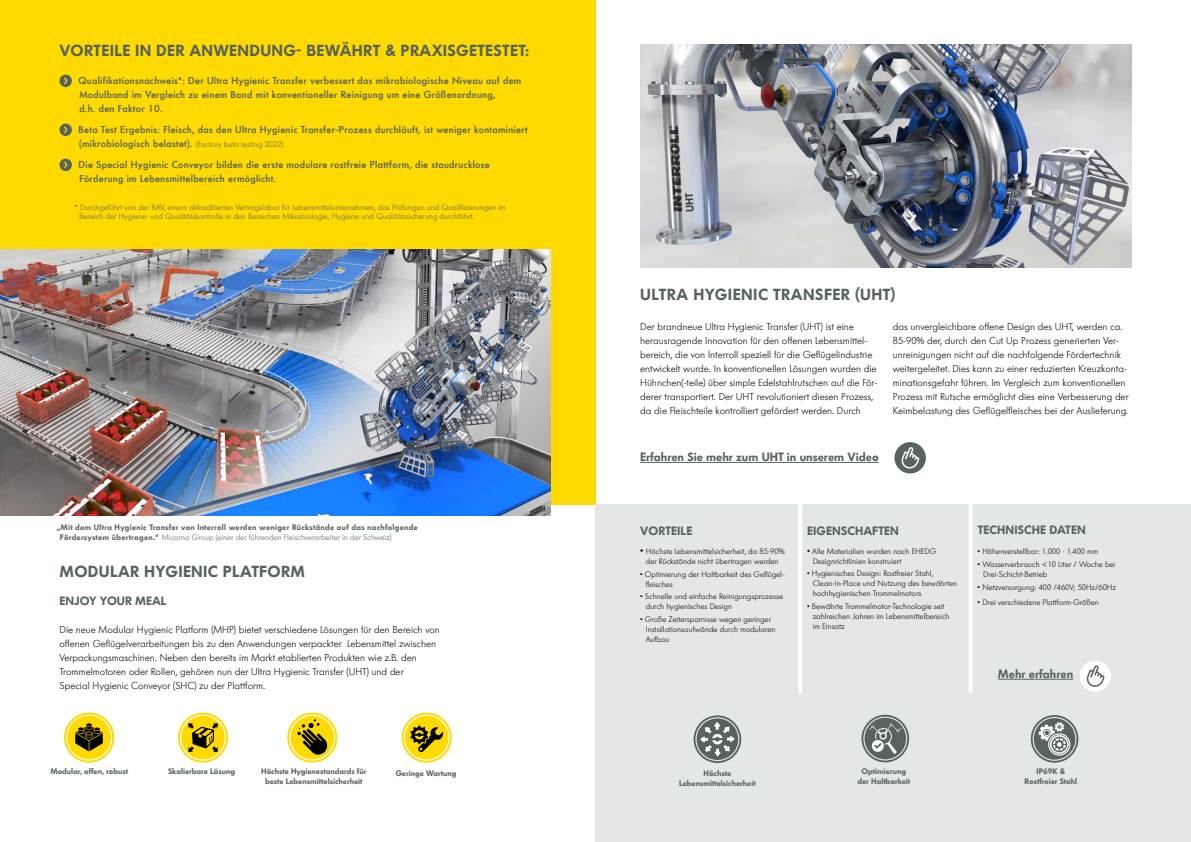
<style>
.page{position:relative;width:1191px;height:842px;background:#fff}
.page>*{position:absolute;margin:0;border:0;box-sizing:border-box;transform-origin:0 0}
.t1{font:600 16px "Futura BQ";letter-spacing:.02em;color:#57635d}
.t2{font:600 12px "Futura BQ";color:#57635d}
.t3{font:300 10px/14px "Futura BQ";color:#000}
.t4{font:500 10px/14px "Futura BQ";letter-spacing:.03em;color:#57635d}
.t5{font:300 8px/10px "Futura BQ";color:#000}
.t6{font:300 8px/9px "Futura BQ";color:#57635d}
.t7{font:600 8px/10px "Futura BQ";color:#57635d;text-align:center}
.t8{font:600 8px/10px "Futura BQ";letter-spacing:.03em;color:#57635d}
.s1{font-size:11px}
.s2{font-weight:300;font-size:8px}
.s3{font-weight:300}
.s4{font-size:10px}
.s5{font-size:9px}
</style>
<div class="page">
<div style="left:595px;top:505px;width:596px;height:337px;background:#e3e7e6"></div>
<div style="left:0;top:0;width:595px;height:505px;background:#ffda00"></div>
<img style="left:0;top:250px;width:551px;height:266px">
<img style="left:640px;top:45px;width:491px;height:222px">
<hr style="left:640px;top:462px;width:239px;height:1px;background:#57635d">
<hr style="left:998px;top:679px;width:75px;height:1px;background:#57635d">
<div style="left:1079px;top:660px;width:32px;height:32px;background:#fff;border-radius:50%"></div>
<svg style="left:1086px;top:665px;width:18px;height:22px"></svg>
<hr style="left:798px;top:480px;width:4px;height:213px;background:#fff">
<svg style="left:968px;top:504px;width:4px;height:188px"></svg>
<svg style="left:1030px;top:715px;width:48px;height:48px"></svg>
<svg style="left:693px;top:715px;width:48px;height:48px"></svg>
<svg style="left:861px;top:715px;width:48px;height:47px"></svg>
<div style="left:894px;top:442px;width:32px;height:31px;background:#57635d;border-radius:50%"></div>
<svg style="left:901px;top:447px;width:18px;height:22px"></svg>
<svg style="left:64px;top:712px;width:50px;height:51px"></svg>
<svg style="left:178px;top:713px;width:50px;height:50px"></svg>
<svg style="left:287px;top:713px;width:50px;height:50px"></svg>
<svg style="left:402px;top:713px;width:50px;height:50px"></svg>
<div style="left:59px;top:75px;width:13px;height:12px;background:#57635d;border-radius:50%"></div>
<svg style="left:64px;top:77px;width:3px;height:7px"></svg>
<div style="left:59px;top:124px;width:13px;height:12px;background:#57635d;border-radius:50%"></div>
<svg style="left:64px;top:126px;width:3px;height:7px"></svg>
<div style="left:59px;top:159px;width:13px;height:12px;background:#57635d;border-radius:50%"></div>
<svg style="left:64px;top:161px;width:3px;height:7px"></svg>
<h1 class="t1" style="left:60px;top:40px;width:471px">VORTEILE IN DER ANWENDUNG- BEWÄHRT &amp; PRAXISGETESTET:</h1>
<p class="t4" style="left:79px;top:74px;width:444px">Qualifikationsnachweis*: Der Ultra Hygienic Transfer verbessert das mikrobiologische Niveau auf dem<br>Modulband im Vergleich zu einem Band mit konventioneller Reinigung um eine Größenordnung,<br>d.h. den Faktor 10.</p>
<p class="t4" style="left:79px;top:123px;width:450px">Beta Test Ergebnis: Fleisch, das den Ultra Hygienic Transfer-Prozess durchläuft, ist weniger kontaminiert (mikrobiologisch belastet)<span class="s1">.</span> <span class="s2">(Factory beta testing 2022)</span></p>
<p class="t4" style="left:79px;top:158px;width:413px">Die Special Hygienic Conveyor bilden die erste modulare rostfreie Plattform, die staudrucklose<br>Förderung im Lebensmittelbereich ermöglicht.</p>
<p class="t6" style="left:79px;top:203px;width:428px;text-indent:-5px">* Durchgeführt von der BAV, einem akkreditierten Vertragslabor für Lebensmittelunternehmen, das Prüfungen und Qualifizierungen im<br>Bereich der Hygiene- und Qualitätskontrolle in den Bereichen Mikrobiologie, Hygiene und Qualitätssicherung durchführt.</p>
<p class="t8" style="left:60px;top:522px;width:359px;text-indent:-3px">„Mit dem Ultra Hygienic Transfer von lnterroll werden weniger Rückstände auf das nachfolgende<br>Fördersystem übertragen.“ <span class="s3">Micarna Group (einer der führenden Fleischverarbeiter in der Schweiz)</span></p>
<h1 class="t1" style="left:60px;top:561px;width:247px">MODULAR HYGIENIC PLATFORM</h1>
<p class="t2" style="left:60px;top:593px;width:109px">ENJOY YOUR MEAL</p>
<p class="t3" style="left:60px;top:623px;width:382px">Die neue Modular Hygienic Platform (MHP) bietet verschiedene Lösungen für den Bereich von offenen Geflügelverarbeitungen bis zu den Anwendungen verpackter Lebensmittel zwischen Verpackungsmaschinen. Neben den bereits im Markt etablierten Produkten wie z.B. den Trommelmotoren oder Rollen, gehören nun der Ultra Hygienic Transfer (UHT) und der<br>Special Hygienic Conveyor (SHC) zu der Plattform.</p>
<p class="t7" style="left:50px;top:766px;width:79px">Modular, offen, robust</p>
<p class="t7" style="left:168px;top:766px;width:68px">Skalierbare Lösung</p>
<p class="t7" style="left:261px;top:766px;width:107px">Höchste Hygienestandards für beste Lebensmittelsicherheit</p>
<p class="t7" style="left:396px;top:768px;width:62px">Geringe Wartung</p>
<h1 class="t1" style="left:640px;top:284px;width:257px">ULTRA HYGIENIC TRANSFER (UHT)</h1>
<p class="t3" style="left:640px;top:320px;width:239px">Der brandneue Ultra Hygienic Transfer (UHT) ist eine herausragende Innovation für den offenen Lebensmittel&shy;bereich, die von lnterroll speziell für die Geflügelindustrie entwickelt wurde. In konventionellen Lösungen wurden die Hühnchen(-teile) über simple Edelstahlrutschen auf die För&shy;derer transportiert. Der UHT revolutioniert diesen Prozess, da die Fleischteile kontrolliert gefördert werden. Durch</p>
<p class="t3" style="left:893px;top:320px;width:237px">das unvergleichbare offene Design des UHT, werden ca.<br>85-90% der, durch den Cut Up Prozess generierten Ver&shy;unreinigungen nicht auf die nachfolgende Fördertechnik weitergeleitet. Dies kann zu einer reduzierten Kreuzkonta&shy;minationsgefahr führen. Im Vergleich zum konventionellen Prozess mit Rutsche ermöglicht dies eine Verbesserung der Keimbelastung des Geflügelfleisches bei der Auslieferung.</p>
<p class="t2" style="left:640px;top:449px;width:240px">Erfahren Sie mehr zum UHT in unserem Video</p>
<p class="t2" style="left:640px;top:523px;width:54px">VORTEILE</p>
<p class="t5" style="left:640px;top:546px;width:146px;text-align:center"><span class="s4">•</span> Höchste Lebensmittelsicherheit, da 85-90% der Rückstände nicht übertragen werden</p>
<p class="t5" style="left:646px;top:569px;width:140px;text-indent:-6px">• Optimierung der Haltbarkeit des Geflügel&shy;fleisches</p>
<p class="t5" style="left:646px;top:592px;width:139px;text-indent:-6px">• Schnelle und einfache Reinigungsprozesse durch hygienisches Design</p>
<p class="t5" style="left:646px;top:614px;width:131px;text-indent:-6px">• Große Zeitersparnisse wegen geringer<br>Installationsaufwände durch modularen<br>Aufbau</p>
<p class="t2" style="left:807px;top:522px;width:93px">EIGENSCHAFTEN</p>
<p class="t5" style="left:812px;top:546px;width:125px;text-indent:-6px"><span class="s5">•</span> Alle Materialien wurden nach EHEDG<br>Designrichtlinien konstruiert</p>
<p class="t5" style="left:812px;top:568px;width:146px;text-indent:-6px">• Hygienisches Design: Rostfreier Stahl,<br>Clean-In-Place und Nutzung des bewährten hochhygienischen Trommelmotors</p>
<p class="t5" style="left:812px;top:601px;width:138px;text-indent:-6px">• Bewährte Trommelmotor-Technologie seit zahlreichen Jahren im Lebensmittelbereich im Einsatz</p>
<p class="t2" style="left:977px;top:522px;width:110px">TECHNISCHE DATEN</p>
<p class="t5" style="left:977px;top:546px;width:123px">• Höhenverstellbar: 1.000 - 1.400 mm</p>
<p class="t5" style="left:983px;top:559px;width:133px;text-indent:-6px">• Wasserverbrauch &lt;10 Liter / Woche bei<br>Drei-Schicht-Betrieb</p>
<p class="t5" style="left:977px;top:582px;width:140px">• Netzversorgung: 400 /460V; 50Hz/60Hz</p>
<p class="t5" style="left:977px;top:597px;width:123px">• Drei verschiedene Plattform-Größen</p>
<p class="t2" style="left:998px;top:666px;width:77px">Mehr erfahren</p>
<p class="t7" style="left:679px;top:768px;width:78px">Höchste<br>Lebensmittelsicherheit</p>
<p class="t7" style="left:857px;top:766px;width:54px">Optimierung der Haltbarkeit</p>
<p class="t7" style="left:1024px;top:766px;width:54px">IP69K &amp;<br>Rostfreier Stahl</p>
</div>
